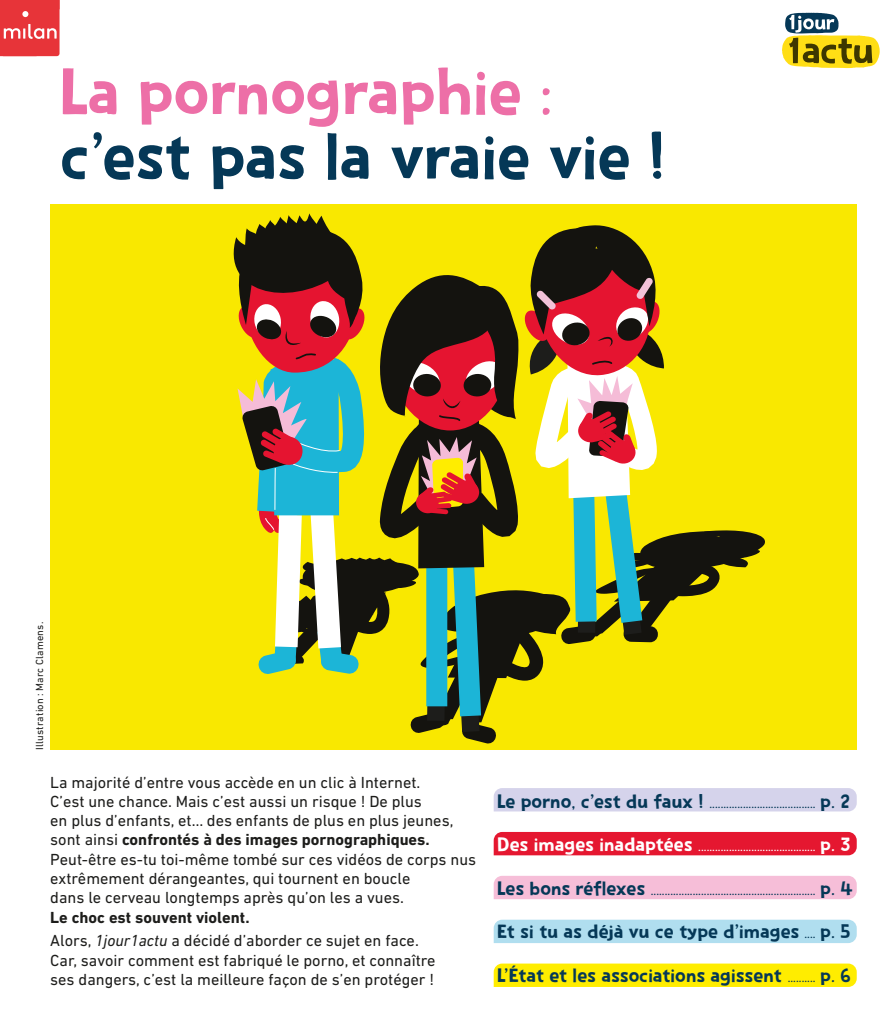
<style>
.page{position:relative;width:893px;height:1021px;background:#fff}
.page>*{position:absolute;margin:0;border:0;box-sizing:border-box;transform-origin:0 0}
.t1{font:66px "Spoonbread";letter-spacing:-.005em;color:#053857}
.t2{font:66px "Spoonbread";color:#ed6fa7}
.t3{font:19.5px "Spoonbread";color:#053857}
.t4{font:16.35px/19.4px "DIN Next LT Pro";color:#1d1d1b}
.t5{font:13.5px "Spoonbread";color:#053857}
.t6{font:13.5px "Spoonbread";color:#fff}
.t7{font:10.5px "DIN Next LT Pro";letter-spacing:.015em;color:#1d1d1b}
.s1{font-weight:700}
.s2{font-style:italic}
.s3{font-size:19.5px}
.s4{font-size:13.5px}
</style>
<div class="page">
<svg style="left:0;top:0;width:60px;height:56px;background:#e9474b"></svg>
<svg style="left:782px;top:13px;width:98px;height:55px"></svg>
<div style="left:494px;top:788px;width:363px;height:23px;background:#d5d3eb"></div>
<div style="left:494px;top:832px;width:363px;height:23px;background:#e51730"></div>
<div style="left:494px;top:875px;width:363px;height:24px;background:#f6bed8"></div>
<div style="left:494px;top:919px;width:363px;height:24px;background:#b0deef"></div>
<div style="left:494px;top:963px;width:363px;height:23px;background:#ffed00"></div>
<div style="left:50px;top:204px;width:807px;height:545px;background:#f9e800"></div>
<svg style="left:233px;top:213px;width:532px;height:531px"></svg>
<h1 class="t2" style="left:60px;top:54px;width:495px">La pornographie :</h1>
<h1 class="t1" style="left:60px;top:119px;width:606px">c’est pas la vraie vie !</h1>
<p class="t7" style="left:34px;top:749px;width:129px;rotate:-90deg">Illustration : Marc Clamens.</p>
<p class="t4" style="left:50px;top:772px;width:427px">La majorité d’entre vous accède en un clic à Internet.<br>C’est une chance. Mais c’est aussi un risque ! De plus<br>en plus d’enfants, et… des enfants de plus en plus jeunes, sont ainsi <span class="s1">confrontés à des images pornographiques.<br></span>Peut-être es-tu toi-même tombé sur ces vidéos de corps nus extrêmement dérangeantes, qui tournent en boucle<br>dans le cerveau longtemps après qu’on les a vues.</p>
<p class="t4" style="left:50px;top:905px;width:370px;line-height:23.5px"><span class="s1">Le choc est souvent violent.<br></span>Alors, <span class="s2">1jour1actu</span> a décidé d’aborder ce sujet en face.</p>
<p class="t4" style="left:50px;top:950px;width:387px">Car, savoir comment est fabriqué le porno, et connaître ses dangers, c’est la meilleure façon de s’en protéger !</p>
<p class="t5" style="left:497px;top:795px;width:354px"><span class="s3">Le porno, c’est du faux !</span> ...................................... <span class="s3">p. 2</span></p>
<p class="t6" style="left:497px;top:838px;width:355px"><span class="s3">Des images inadaptées</span> .......................................... <span class="s3">p. 3</span></p>
<p class="t5" style="left:497px;top:882px;width:357px"><span class="s3">Les bons réflexes</span> ........................................................... <span class="s3">p. 4</span></p>
<p class="t3" style="left:497px;top:920px;width:355px">Et si tu as déjà vu ce type d’images <span class="s4">....</span> p. 5</p>
<p class="t3" style="left:497px;top:963px;width:355px">L’État et les associations agissent <span class="s4">..........</span> p. 6</p>
</div>
